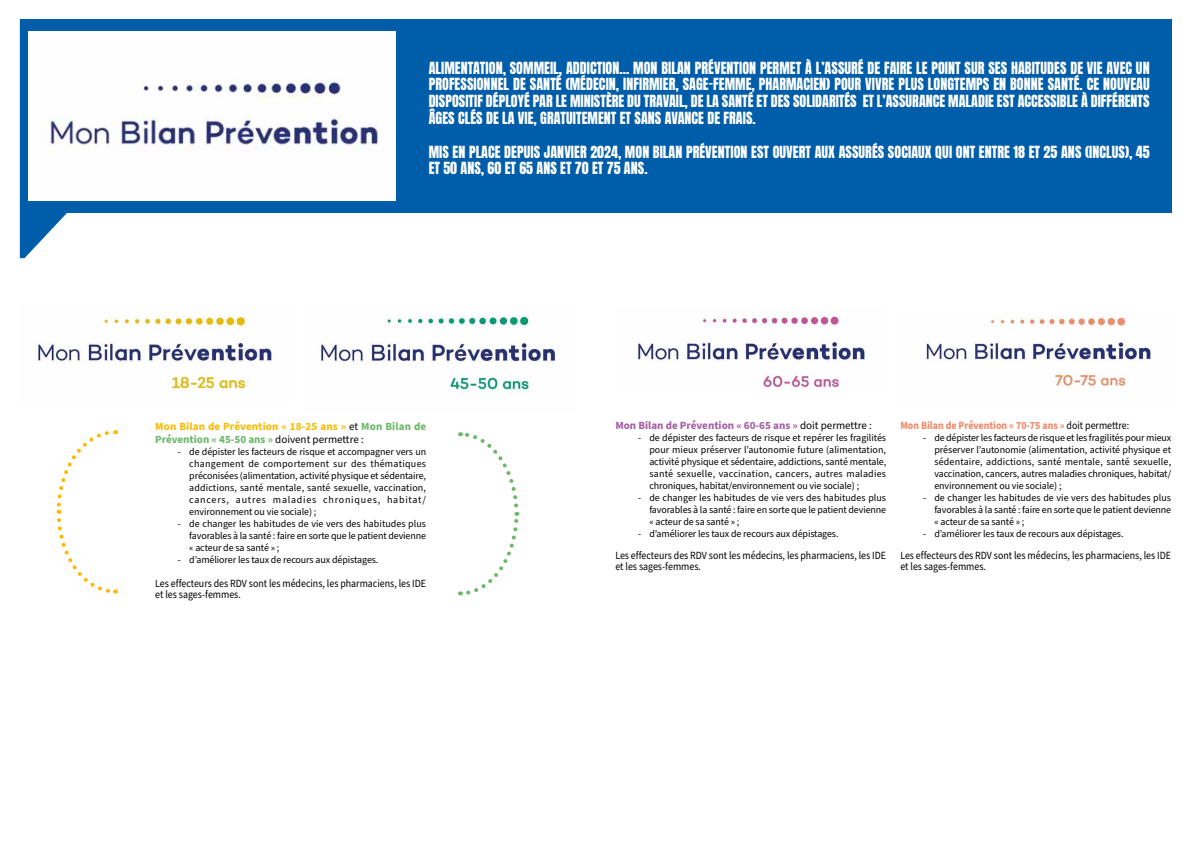
<style>
.page{position:relative;width:1191px;height:842px;background:#fff}
.page>*{position:absolute;margin:0;border:0;box-sizing:border-box;transform-origin:0 0}
.t1{font:14px/16.8px "Anton";letter-spacing:.005em;color:#fff;text-align:justify}
.t2{font:11px/11px "Source Sans Pro";color:#000;scale:.9 1}
.t3{font:700 11px/13px "Source Sans Pro";letter-spacing:.01em;color:#fbba00}
.t4{font:700 11px "Source Sans Pro";color:#a460a3}
.t5{font:700 11px "Source Sans Pro";color:#f18868;scale:.9 1}
.t6{font:10px/12px "Source Sans Pro";letter-spacing:-.01em;color:#000;text-align:justify}
.s1{font-weight:400;color:#000}
.s2{color:#6bb869}
</style>
<div class="page">
<div style="left:20px;top:20px;width:1151px;height:193px;background:#005da9"></div>
<svg style="left:20px;top:31px;width:322px;height:227px"></svg>
<img style="left:29px;top:31px;width:366px;height:169px">
<img style="left:36px;top:316px;width:237px;height:73px">
<img style="left:319px;top:315px;width:237px;height:80px">
<img style="left:637px;top:314px;width:228px;height:77px">
<img style="left:926px;top:316px;width:225px;height:71px">
<svg style="left:56px;top:430px;width:60px;height:164px"></svg>
<svg style="left:460px;top:432px;width:60px;height:164px"></svg>
<p class="t1" style="left:429px;top:60px;width:722px">ALIMENTATION, SOMMEIL, ADDICTION… MON BILAN PRÉVENTION PERMET À L’ASSURÉ DE FAIRE LE POINT SUR SES HABITUDES DE VIE AVEC UN PROFESSIONNEL DE SANTÉ (MÉDECIN, INFIRMIER, SAGE-FEMME, PHARMACIEN) POUR VIVRE PLUS LONGTEMPS EN BONNE SANTÉ. CE NOUVEAU DISPOSITIF DÉPLOYÉ PAR LE MINISTÈRE DU TRAVAIL, DE LA SANTÉ ET DES SOLIDARITÉS ET L’ASSURANCE MALADIE EST ACCESSIBLE À DIFFÉRENTS ÂGES CLÉS DE LA VIE, GRATUITEMENT ET SANS AVANCE DE FRAIS.</p>
<h1 class="t1" style="left:429px;top:144px;width:722px">MIS EN PLACE DEPUIS JANVIER 2024, MON BILAN PRÉVENTION EST OUVERT AUX ASSURÉS SOCIAUX QUI ONT ENTRE 18 ET 25 ANS (INCLUS), 45<br>ET 50 ANS, 60 ET 65 ANS ET 70 ET 75 ANS.</h1>
<p class="t3" style="left:155px;top:420px;width:272px">Mon Bilan de Prévention « 18-25 ans » <span class="s1">et</span> <span class="s2">Mon Bilan de<br>Prévention « 45-50 ans »</span> <span class="s1">doivent permettre :</span></p>
<p class="t6" style="left:189px;top:446px;width:238px;text-indent:-11px">- de dépister les facteurs de risque et accompagner vers un changement de comportement sur des thématiques préconisées (alimentation, activité physique et sédentaire, addictions, santé mentale, santé sexuelle, vaccination, cancers, autres maladies chroniques, habitat/ environnement ou vie sociale) ;</p>
<p class="t6" style="left:189px;top:518px;width:238px;text-indent:-11px">- de changer les habitudes de vie vers des habitudes plus favorables à la santé : faire en sorte que le patient devienne « acteur de sa santé » ;</p>
<p class="t6" style="left:178px;top:554px;width:202px">- d’améliorer les taux de recours aux dépistages.</p>
<p class="t2" style="left:155px;top:578px;width:302px">Les effecteurs des RDV sont les médecins, les pharmaciens, les IDE et les sages-femmes.</p>
<p class="t4" style="left:615px;top:418px;width:258px">Mon Bilan de Prévention « 60-65 ans » <span class="s1">doit permettre :</span></p>
<p class="t6" style="left:649px;top:432px;width:238px;text-indent:-11px">- de dépister des facteurs de risque et repérer les fragilités pour mieux préserver l’autonomie future (alimentation, activité physique et sédentaire, addictions, santé mentale, santé sexuelle, vaccination, cancers, autres maladies chroniques, habitat/environnement ou vie sociale) ;</p>
<p class="t6" style="left:649px;top:492px;width:238px;text-indent:-11px">- de changer les habitudes de vie vers des habitudes plus favorables à la santé : faire en sorte que le patient devienne « acteur de sa santé » ;</p>
<p class="t6" style="left:638px;top:528px;width:202px">- d’améliorer les taux de recours aux dépistages.</p>
<p class="t2" style="left:615px;top:550px;width:302px">Les effecteurs des RDV sont les médecins, les pharmaciens, les IDE et les sages-femmes.</p>
<p class="t5" style="left:900px;top:418px;width:256px">Mon Bilan de Prévention « 70-75 ans » <span class="s1">doit permettre:</span></p>
<p class="t6" style="left:934px;top:432px;width:238px;text-indent:-11px">- de dépister les facteurs de risque et les fragilités pour mieux préserver l’autonomie (alimentation, activité physique et sédentaire, addictions, santé mentale, santé sexuelle, vaccination, cancers, autres maladies chroniques, habitat/ environnement ou vie sociale) ;</p>
<p class="t6" style="left:934px;top:492px;width:238px;text-indent:-11px">- de changer les habitudes de vie vers des habitudes plus favorables à la santé : faire en sorte que le patient devienne « acteur de sa santé » ;</p>
<p class="t6" style="left:923px;top:528px;width:202px">- d’améliorer les taux de recours aux dépistages.</p>
<p class="t2" style="left:900px;top:550px;width:302px">Les effecteurs des RDV sont les médecins, les pharmaciens, les IDE et les sages-femmes.</p>
</div>
